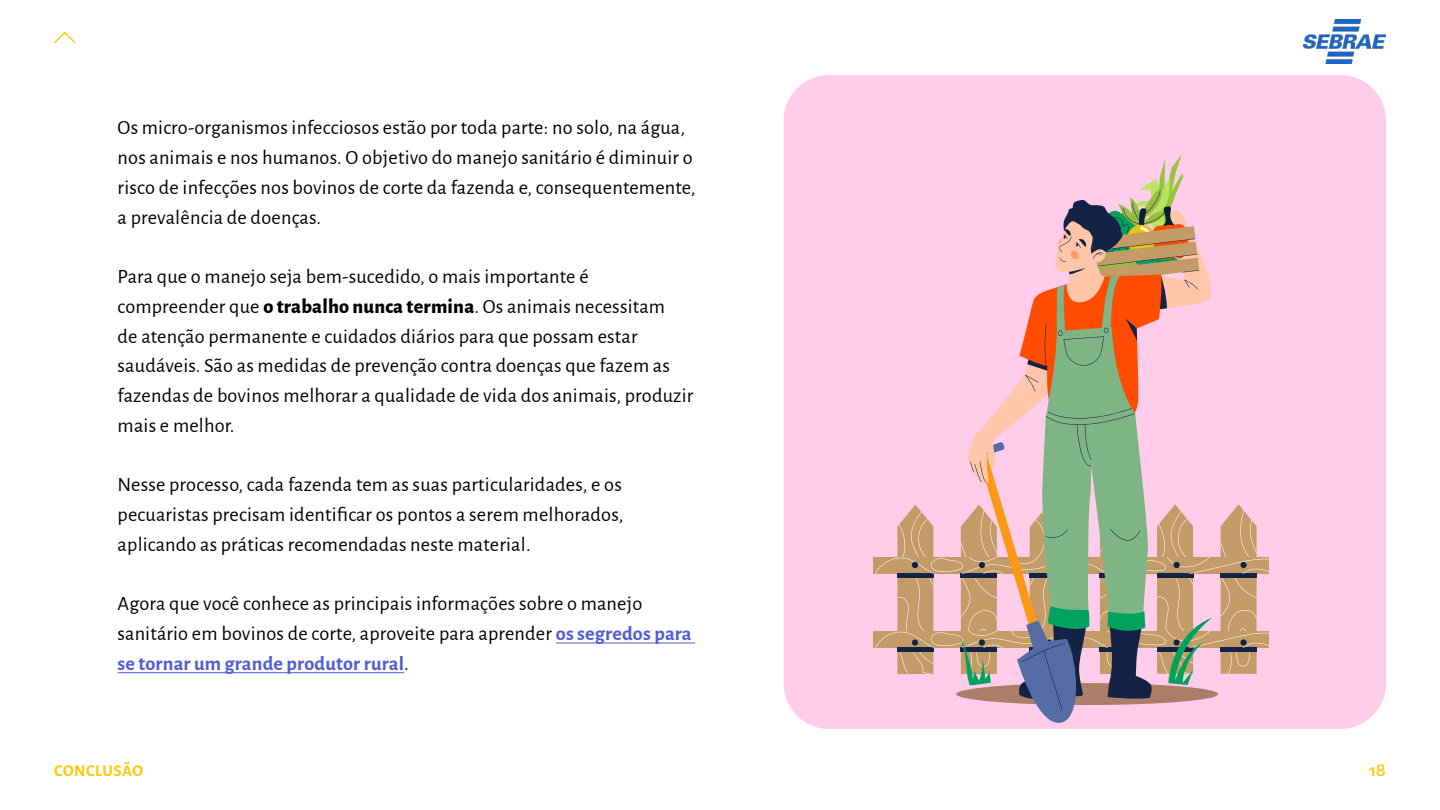
<style>
.page{position:relative;width:1440px;height:810px;background:#fff}
.page>*{position:absolute;margin:0;border:0;box-sizing:border-box;transform-origin:0 0}
.t1{font:20.25px/29.7px "Alegreya Sans";letter-spacing:.01em;color:#000}
.t2{font:700 16.5px "Alegreya Sans";letter-spacing:.025em;color:#ffc900}
.t3{font:500 16.5px "Campuni Demo";color:#ffc900}
.s1{font-weight:800}
.s2{font-weight:700;color:#4f5cd6}
</style>
<div class="page">
<svg style="left:54px;top:31px;width:22px;height:13px"></svg>
<img style="left:1304px;top:19px;width:82px;height:45px">
<hr style="left:556px;top:643px;width:139px;height:1px;background:#4f5cd6">
<hr style="left:118px;top:672px;width:286px;height:1px;background:#4f5cd6">
<div style="left:784px;top:75px;width:602px;height:654px;background:#ffccea;border-radius:46px"></div>
<svg style="left:874px;top:154px;width:395px;height:569px"></svg>
<p class="t1" style="left:118px;top:112px;width:579px">Os micro-organismos infecciosos estão por toda parte: no solo, na água, nos animais e nos humanos. O objetivo do manejo sanitário é diminuir o risco de infecções nos bovinos de corte da fazenda e, consequentemente, a prevalência de doenças.</p>
<p class="t1" style="left:118px;top:261px;width:577px">Para que o manejo seja bem-sucedido, o mais importante é compreender que <span class="s1">o trabalho nunca termina</span>. Os animais necessitam<br>de atenção permanente e cuidados diários para que possam estar saudáveis. São as medidas de prevenção contra doenças que fazem as fazendas de bovinos melhorar a qualidade de vida dos animais, produzir mais e melhor.</p>
<p class="t1" style="left:118px;top:469px;width:507px;text-align:justify">Nesse processo, cada fazenda tem as suas particularidades, e os pecuaristas precisam identificar os pontos a serem melhorados, aplicando as práticas recomendadas neste material.</p>
<p class="t1" style="left:118px;top:588px;width:576px">Agora que você conhece as principais informações sobre o manejo sanitário em bovinos de corte, aproveite para aprender <span class="s2">os segredos para se tornar um grande produtor rural</span>.</p>
<p class="t2" style="left:54px;top:759px;width:90px">CONCLUSÃO</p>
<p class="t3" style="left:1369px;top:763px;width:19px">18</p>
</div>
